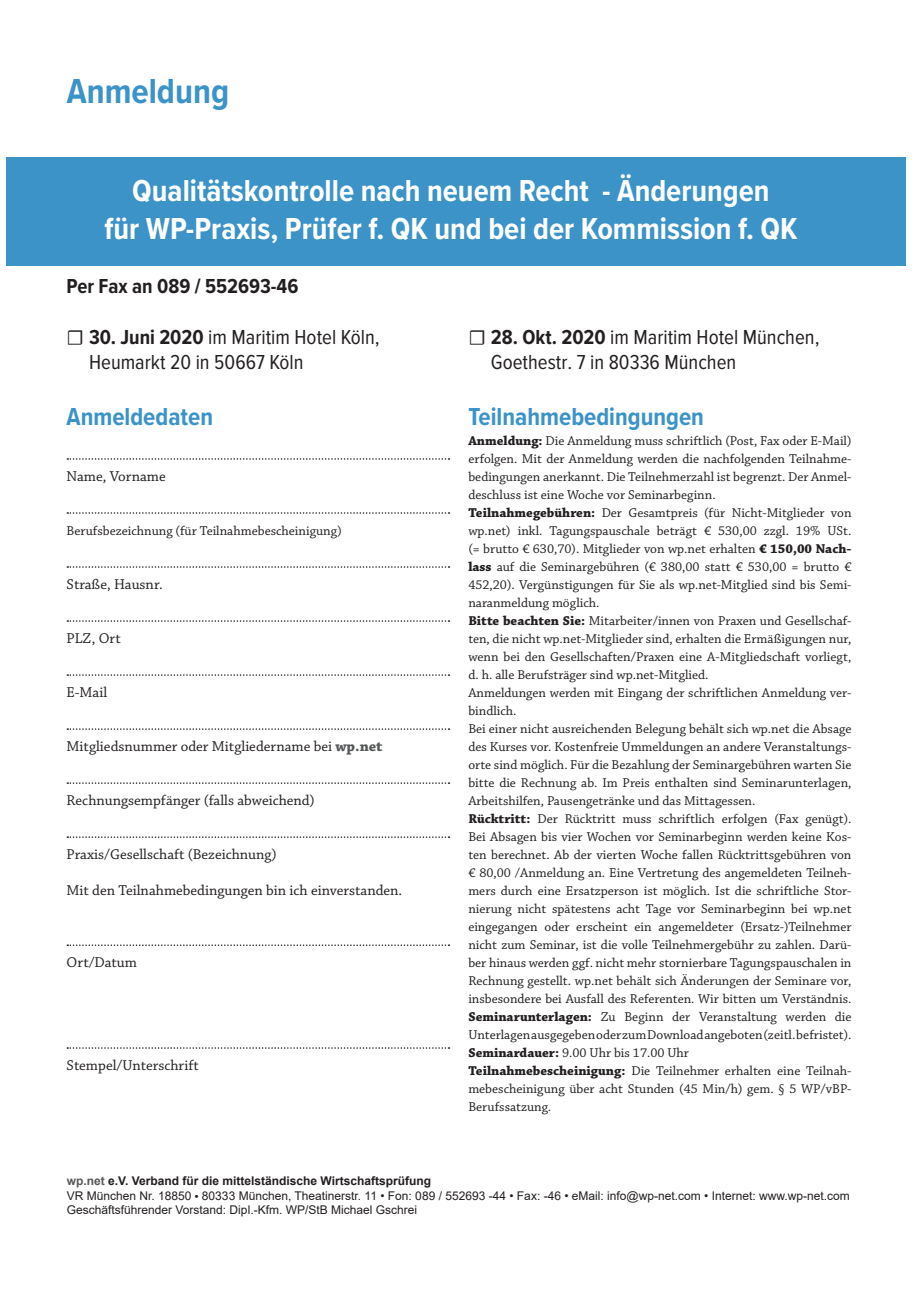
<style>
.page{position:relative;width:919px;height:1289px;background:#fff}
.page>*{position:absolute;margin:0;border:0;box-sizing:border-box;transform-origin:0 0}
.Überschrift_1b{font:700 36px "Proxima Nova Cond";color:#3b93c8}
.Überschrift_1c{font:700 31.5px "Proxima Nova Cond";color:#fff}
.Anmeldedaten{font:700 25.5px "Proxima Nova Cond";color:#3b93c8}
.Titel_2{font:700 25.5px "Proxima Nova Cond";color:#3b93c8}
.Anmeldedaten-2{font:21px/25.2px "Proxima Nova Cond";color:#231f20}
.Titel_2-2{font:21px/25.2px "Proxima Nova Cond";color:#231f20}
.Titel_2-3{font:700 21px "Proxima Nova Cond";color:#231f20}
.Anmeldedaten-3{font:15px "Chaparral Pro";color:#231f20}
.Fließtext{font:13.5px/18px "Chaparral Pro";color:#231f20;text-align:justify}
.Anmeldedaten-4{font:13.5px "Chaparral Pro";color:#231f20}
.Verband-Info_klein{font:12px "Arial";color:#231f20}
.Verband-Info_klein-2{font:700 12px "Arial";color:#231f20}
.s1{font-family:"Minion Pro"}
.s2{font-weight:700}
.s3{font-weight:700;color:#57585a}
.s4{color:#57585a}
.s5{font-weight:700;font-size:10.5px}
</style>
<div class="page">
<div style="left:6px;top:157px;width:900px;height:109px;background:#3b93c8"></div>
<svg style="left:67px;top:458px;width:382px;height:1px"></svg>
<svg style="left:67px;top:512px;width:382px;height:1px"></svg>
<svg style="left:67px;top:566px;width:382px;height:1px"></svg>
<svg style="left:67px;top:620px;width:382px;height:1px"></svg>
<svg style="left:67px;top:674px;width:382px;height:1px"></svg>
<svg style="left:67px;top:728px;width:382px;height:1px"></svg>
<svg style="left:67px;top:782px;width:382px;height:1px"></svg>
<svg style="left:67px;top:836px;width:382px;height:1px"></svg>
<svg style="left:67px;top:944px;width:382px;height:1px"></svg>
<svg style="left:67px;top:1047px;width:382px;height:1px"></svg>
<p class="Überschrift_1b" style="left:67px;top:69px;width:164px">Anmeldung</p>
<p class="Überschrift_1c" style="left:132px;top:172px;width:638px">Qualitätskontrolle nach neuem Recht - Änderungen</p>
<p class="Überschrift_1c" style="left:104px;top:210px;width:694px">für WP-Praxis, Prüfer f. QK und bei der Kommission f. QK</p>
<p class="Titel_2-3" style="left:66px;top:273px;width:233px">Per Fax an 089 / 552693-46</p>
<p class="Titel_2-2" style="left:89px;top:324px;width:292px;text-indent:-23px"><span class="s1">☐</span> <span class="s2">30. Juni 2020</span> im Maritim Hotel Köln,<br>Heumarkt 20 in 50667 Köln</p>
<p class="Titel_2" style="left:66px;top:401px;width:148px">Anmeldedaten</p>
<p class="Anmeldedaten-3" style="left:66px;top:468px;width:101px">Name, Vorname</p>
<p class="Anmeldedaten-4" style="left:66px;top:523px;width:277px">Berufsbezeichnung (für Teilnahmebescheinigung)</p>
<p class="Anmeldedaten-3" style="left:66px;top:576px;width:98px">Straße, Hausnr.</p>
<p class="Anmeldedaten-3" style="left:66px;top:630px;width:56px">PLZ, Ort</p>
<p class="Anmeldedaten-3" style="left:66px;top:684px;width:42px">E-Mail</p>
<p class="Anmeldedaten-3" style="left:66px;top:738px;width:317px">Mitgliedsnummer oder Mitgliedername bei <span class="s3">wp.net</span></p>
<p class="Anmeldedaten-3" style="left:66px;top:792px;width:250px">Rechnungsempfänger (falls abweichend)</p>
<p class="Anmeldedaten-3" style="left:66px;top:846px;width:212px">Praxis/Gesellschaft (Bezeichnung)</p>
<p class="Anmeldedaten-3" style="left:66px;top:882px;width:337px">Mit den Teilnahmebedingungen bin ich einverstanden.</p>
<p class="Anmeldedaten-3" style="left:66px;top:954px;width:72px">Ort/Datum</p>
<p class="Anmeldedaten-3" style="left:66px;top:1056px;width:134px">Stempel/Unterschrift</p>
<p class="Anmeldedaten-2" style="left:491px;top:324px;width:330px;text-indent:-23px"><span class="s1">☐</span> <span class="s2">28. Okt. 2020</span> im Maritim Hotel München,<br>Goethestr. 7 in 80336 München</p>
<p class="Anmeldedaten" style="left:468px;top:401px;width:237px">Teilnahmebedingungen</p>
<p class="Fließtext" style="left:468px;top:432px;width:384px"><span class="s2">Anmeldung:</span> Die Anmeldung muss schriftlich (Post, Fax oder E-Mail) erfolgen. Mit der Anmeldung werden die nachfolgenden Teilnahme&shy;bedingungen anerkannt. Die Teilnehmerzahl ist begrenzt. Der Anmel&shy;deschluss ist eine Woche vor Seminarbeginn.</p>
<p class="Fließtext" style="left:468px;top:504px;width:384px"><span class="s2">Teilnahmegebühren:</span> Der Gesamtpreis (für Nicht-Mitglieder von wp.net) inkl. Tagungspauschale beträgt € 530,00 zzgl. 19% USt. (= brutto € 630,70). Mitglieder von wp.net erhalten <span class="s2">€ 150,00 Nach&shy;lass</span> auf die Seminargebühren (€ 380,00 statt € 530,00 = brutto € 452,20). Vergünstigungen für Sie als wp.net-Mitglied sind bis Semi&shy;naranmeldung möglich.</p>
<p class="Fließtext" style="left:468px;top:612px;width:384px"><span class="s2">Bitte beachten Sie:</span> Mitarbeiter/innen von Praxen und Gesellschaf&shy;ten, die nicht wp.net-Mitglieder sind, erhalten die Ermäßigungen nur, wenn bei den Gesellschaften/Praxen eine A-Mitgliedschaft vorliegt, d. h. alle Berufsträger sind wp.net-Mitglied.</p>
<p class="Fließtext" style="left:468px;top:684px;width:384px">Anmeldungen werden mit Eingang der schriftlichen Anmeldung ver&shy;bindlich.</p>
<p class="Fließtext" style="left:468px;top:720px;width:384px">Bei einer nicht ausreichenden Belegung behält sich wp.net die Absage des Kurses vor. Kostenfreie Ummeldungen an andere Veranstaltungs&shy;orte sind möglich. Für die Bezahlung der Seminargebühren warten Sie bitte die Rechnung ab. Im Preis enthalten sind Seminarunterlagen, Arbeitshilfen, Pausengetränke und das Mittagessen.</p>
<p class="Fließtext" style="left:468px;top:810px;width:384px"><span class="s2">Rücktritt:</span> Der Rücktritt muss schriftlich erfolgen (Fax genügt).<br>Bei Absagen bis vier Wochen vor Seminarbeginn werden keine Kos&shy;ten berechnet. Ab der vierten Woche fallen Rücktrittsgebühren von € 80,00 /Anmeldung an. Eine Vertretung des angemeldeten Teilneh&shy;mers durch eine Ersatzperson ist möglich. Ist die schriftliche Stor&shy;nierung nicht spätestens acht Tage vor Seminarbeginn bei wp.net eingegangen oder erscheint ein angemeldeter (Ersatz-)Teilnehmer nicht zum Seminar, ist die volle Teilnehmergebühr zu zahlen. Darü&shy;ber hinaus werden ggf. nicht mehr stornierbare Tagungspauschalen in Rechnung gestellt. wp.net behält sich Änderungen der Seminare vor, insbesondere bei Ausfall des Referenten. Wir bitten um Verständnis.<br><span class="s2">Seminarunterlagen:</span> Zu Beginn der Veranstaltung werden die Unterlagen ausgegeben oder zum Download angeboten (zeitl. befristet).<br><span class="s2">Seminardauer:</span> 9.00 Uhr bis 17.00 Uhr</p>
<p class="Fließtext" style="left:468px;top:1062px;width:384px"><span class="s2">Teilnahmebescheinigung:</span> Die Teilnehmer erhalten eine Teilnah&shy;mebescheinigung über acht Stunden (45 Min/h) gem. § 5 WP/vBP-Berufssatzung.</p>
<p class="Verband-Info_klein-2" style="left:67px;top:1172px;width:366px"><span class="s4">wp.net</span> e.V. Verband für die mittelständische Wirtschaftsprüfung</p>
<p class="Verband-Info_klein" style="left:67px;top:1187px;width:784px">VR München Nr. 18850 <span class="s5">•</span> 80333 München, Theatinerstr. 11 • Fon: 089 / 552693 -44 • Fax: -46 • eMail: info@wp-net.com • Internet: www.wp-net.com</p>
<p class="Verband-Info_klein" style="left:67px;top:1201px;width:352px">Geschäftsführender Vorstand: Dipl.-Kfm. WP/StB Michael Gschrei</p>
</div>
